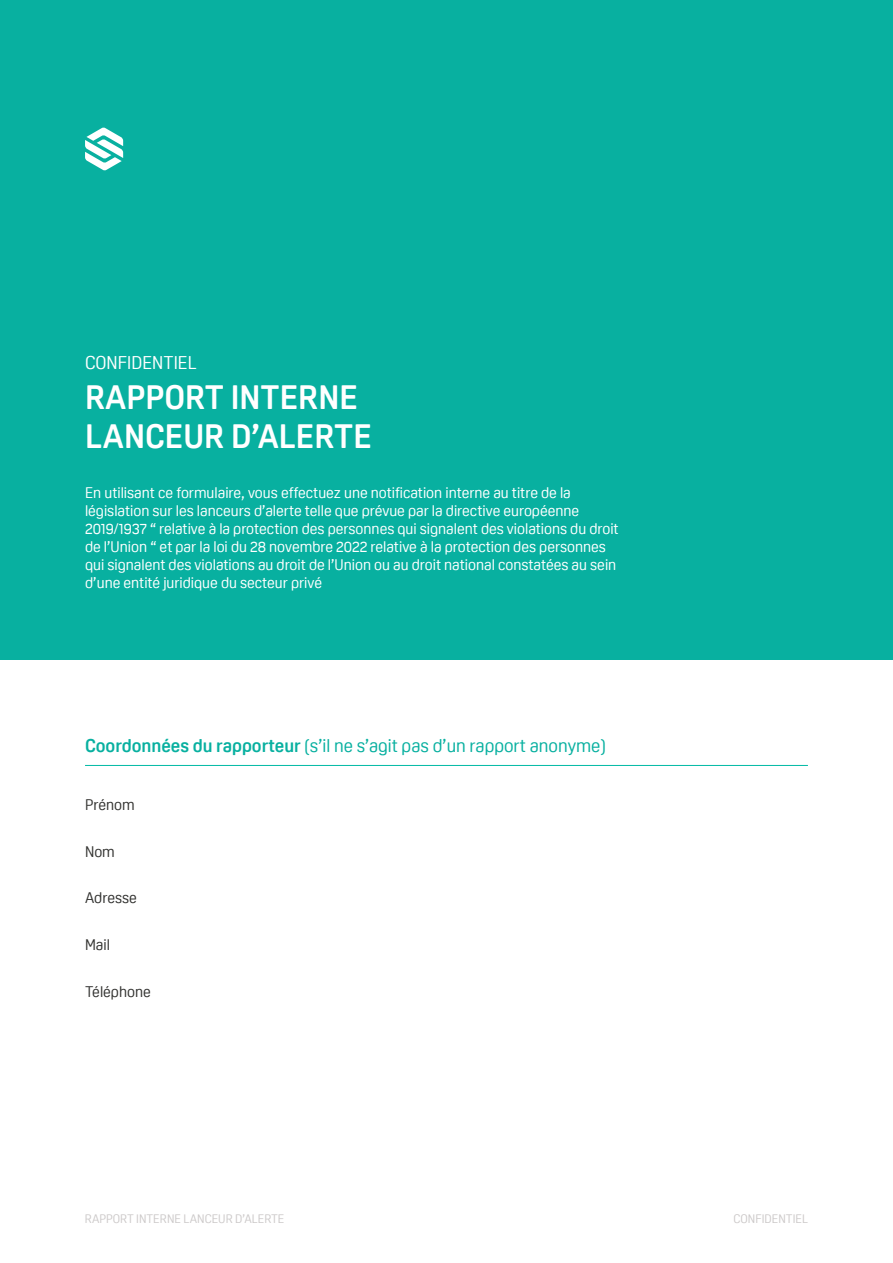
<style>
.page{position:relative;width:893px;height:1263px;background:#fff}
.page>*{position:absolute;margin:0;border:0;box-sizing:border-box;transform-origin:0 0}
.t1{font:700 33px/39.6px "Oscine";color:#fff}
.t2{font:18px "Oscine";color:#08b0a0}
.t3{font:18px "Oscine";color:#fff}
.t4{font:15px/18px "Oscine";color:#fff}
.t5{font:15px "Oscine";color:#333331}
.t6{font:12px "Oscine";color:#ccc9c9}
.s1{font-weight:700}
</style>
<div class="page">
<div style="left:0;top:0;width:893px;height:659px;background:#08b0a0"></div>
<svg style="left:85px;top:128px;width:38px;height:42px"></svg>
<hr style="left:85px;top:765px;width:723px;height:1px;background:#00b9a5">
<p class="t3" style="left:85px;top:352px;width:113px">CONFIDENTIEL</p>
<h1 class="t1" style="left:85px;top:377px;width:288px">RAPPORT INTERNE<br>LANCEUR D’ALERTE</h1>
<p class="t4" style="left:85px;top:483px;width:535px">En utilisant ce formulaire, vous effectuez une notification interne au titre de la législation sur les lanceurs d’alerte telle que prévue par la directive européenne 2019/1937 “ relative à la protection des personnes qui signalent des violations du droit de l’Union “ et par la loi du 28 novembre 2022 relative à la protection des personnes qui signalent des violations au droit de l’Union ou au droit national constatées au sein d’une entité juridique du secteur privé</p>
<p class="t2" style="left:85px;top:735px;width:522px"><span class="s1">Coordonnées du rapporteur</span> (s’il ne s’agit pas d’un rapport anonyme)</p>
<p class="t5" style="left:85px;top:796px;width:51px">Prénom</p>
<p class="t5" style="left:85px;top:843px;width:31px">Nom</p>
<p class="t5" style="left:85px;top:890px;width:53px">Adresse</p>
<p class="t5" style="left:85px;top:936px;width:26px">Mail</p>
<p class="t5" style="left:85px;top:983px;width:67px">Téléphone</p>
<p class="t6" style="left:85px;top:1212px;width:201px">RAPPORT INTERNE LANCEUR D’ALERTE</p>
<p class="t6" style="left:734px;top:1212px;width:76px">CONFIDENTIEL</p>
</div>
